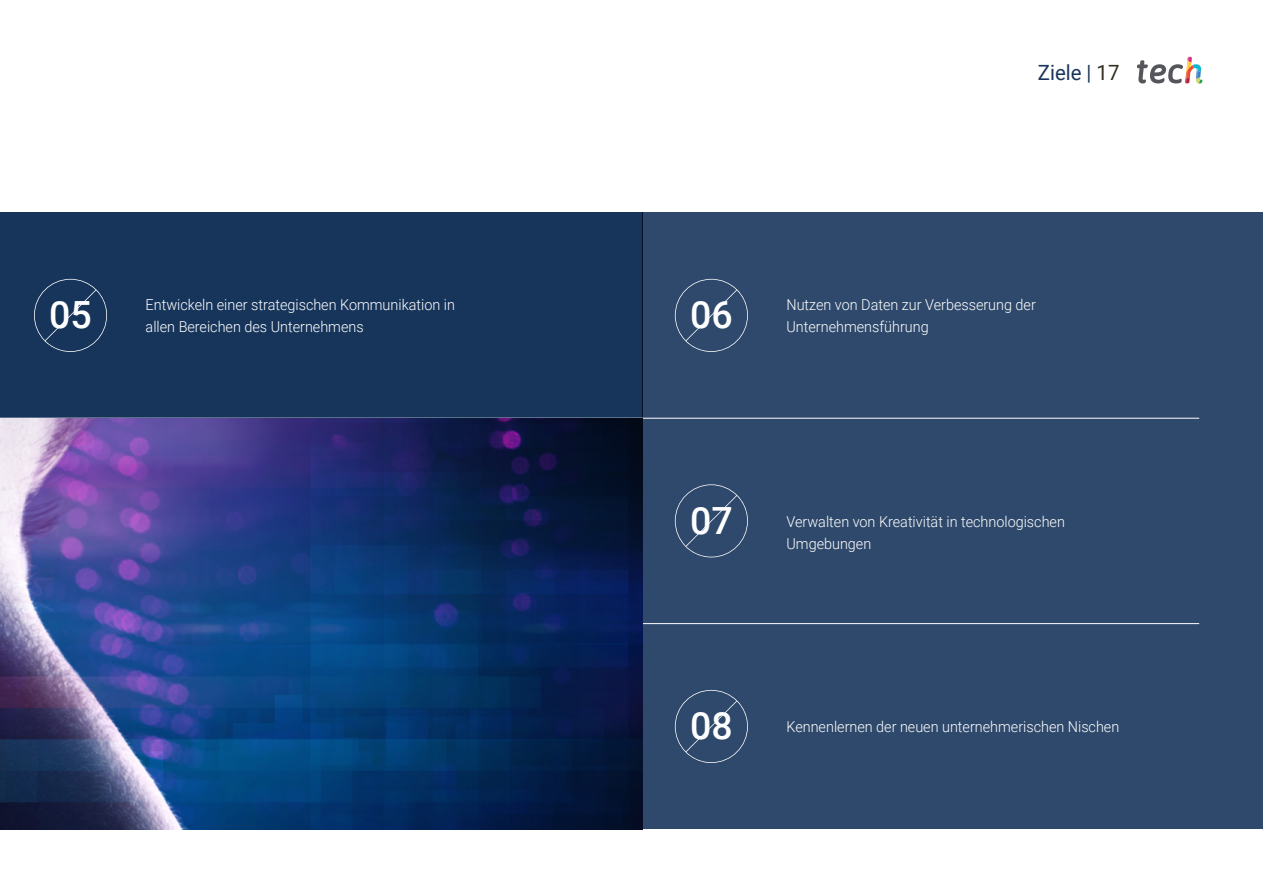
<style>
.page{position:relative;width:1263px;height:893px;background:#fff}
.page>*{position:absolute;margin:0;border:0;box-sizing:border-box;transform-origin:0 0}
.t1{font:500 37.5px "Roboto";color:#fff}
.t2{font:21px "Roboto";color:#1a355c}
.t3{font:300 15px/22.5px "Roboto";color:#fff;scale:.96 1}
.s1{color:#312e20}
</style>
<div class="page">
<svg style="left:1137px;top:57px;width:65px;height:27px"></svg>
<div style="left:0;top:213px;width:642px;height:616px;background:#17355b"></div>
<div style="left:642px;top:213px;width:621px;height:616px;background:#2e496b"></div>
<svg style="left:675px;top:279px;width:73px;height:73px"></svg>
<svg style="left:34px;top:279px;width:73px;height:73px"></svg>
<svg style="left:675px;top:484px;width:73px;height:73px"></svg>
<svg style="left:675px;top:690px;width:73px;height:73px"></svg>
<hr style="left:0;top:418px;width:1199px;height:1px;background:#fff">
<hr style="left:0;top:623px;width:1199px;height:1px;background:#fff">
<img style="left:0;top:418px;width:642px;height:411px">
<h1 class="t1" style="left:49px;top:288px;width:44px">05</h1>
<p class="t3" style="left:146px;top:293px;width:324px">Entwickeln einer strategischen Kommunikation in</p>
<p class="t3" style="left:146px;top:315px;width:229px">allen Bereichen des Unternehmens</p>
<h2 class="t2" style="left:1038px;top:57px;width:83px">Ziele | <span class="s1">17</span></h2>
<h1 class="t1" style="left:690px;top:288px;width:44px">06</h1>
<p class="t3" style="left:786px;top:293px;width:261px">Nutzen von Daten zur Verbesserung der<br>Unternehmensführung</p>
<h1 class="t1" style="left:690px;top:494px;width:44px">07</h1>
<p class="t3" style="left:786px;top:509px;width:292px">Verwalten von Kreativität in technologischen<br>Umgebungen</p>
<h1 class="t1" style="left:690px;top:699px;width:44px">08</h1>
<p class="t3" style="left:786px;top:715px;width:348px">Kennenlernen der neuen unternehmerischen Nischen</p>
</div>
